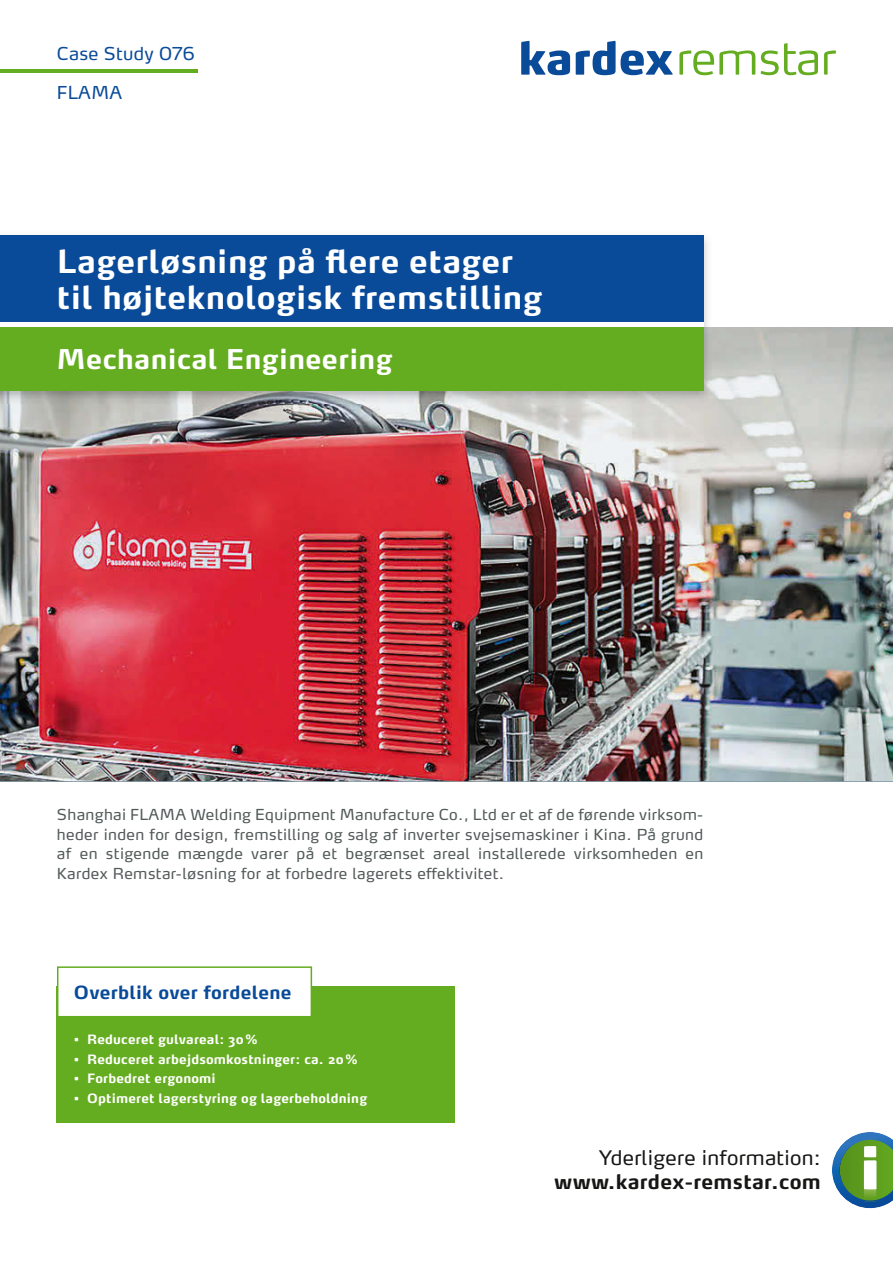
<style>
.page{position:relative;width:893px;height:1263px;background:#fff}
.page>*{position:absolute;margin:0;border:0;box-sizing:border-box;transform-origin:0 0}
.t1{font:700 31.5px/36px "Max Pro";letter-spacing:.015em;color:#fff}
.t2{font:700 27px "Max Pro";letter-spacing:.015em;color:#fff}
.t3{font:19.8px "Max Pro";letter-spacing:.015em;color:#161615}
.t4{font:700 19.8px "Max Pro";letter-spacing:.015em;color:#161615}
.t5{font:700 18px "Max Pro";letter-spacing:.015em;color:#094a99}
.t6{font:17.7px "Max Pro";letter-spacing:.015em;color:#094a99}
.t7{font:15px/19.5px "Max Pro";letter-spacing:.025em;color:#525959;text-align:justify}
.t8{font:700 12.75px "Max Pro";letter-spacing:.015em;color:#fff}
</style>
<div class="page">
<img style="left:0;top:327px;width:893px;height:454px">
<svg style="left:521px;top:41px;width:49px;height:34px"></svg>
<svg style="left:576px;top:41px;width:97px;height:34px"></svg>
<svg style="left:679px;top:50px;width:76px;height:25px"></svg>
<svg style="left:761px;top:43px;width:57px;height:32px"></svg>
<svg style="left:824px;top:50px;width:12px;height:25px"></svg>
<img style="left:0;top:235px;width:712px;height:169px">
<div style="left:0;top:324px;width:703px;height:67px;background:#65ad20"></div>
<div style="left:0;top:235px;width:703px;height:89px;background:#094a99"></div>
<hr style="left:0;top:323px;width:703px;height:4px;background:#fff">
<svg style="left:832px;top:1132px;width:61px;height:77px"></svg>
<div style="left:57px;top:986px;width:398px;height:136px;background:#65ad20"></div>
<div style="left:58px;top:967px;width:253px;height:50px;background:#fff"></div>
<div style="left:57px;top:966px;width:255px;height:51px;border:2px solid #65ad20"></div>
<hr style="left:0;top:69px;width:197px;height:4px;background:#65ad20">
<p class="t6" style="left:57px;top:46px;width:140px">Case Study 076</p>
<p class="t6" style="left:57px;top:85px;width:67px">FLAMA</p>
<h1 class="t1" style="left:57px;top:246px;width:487px">Lagerløsning på flere etager til højteknologisk fremstilling</h1>
<h2 class="t2" style="left:57px;top:348px;width:337px">Mechanical Engineering</h2>
<p class="t7" style="left:57px;top:806px;width:648px">Shanghai FLAMA Welding Equipment Manufacture Co., Ltd er et af de førende virksom&shy;heder inden for design, fremstilling og salg af inverter svejsemaskiner i Kina. På grund af en stigende mængde varer på et begrænset areal installerede virksomheden en Kardex Remstar-løsning for at forbedre lagerets effektivitet.</p>
<p class="t5" style="left:74px;top:985px;width:219px">Overblik over fordelene</p>
<p class="t8" style="left:74px;top:1034px;width:185px">• Reduceret gulvareal: 30 %</p>
<p class="t8" style="left:74px;top:1054px;width:285px">• Reduceret arbejdsomkostninger: ca. 20 %</p>
<p class="t8" style="left:74px;top:1073px;width:143px">• Forbedret ergonomi</p>
<p class="t8" style="left:74px;top:1093px;width:295px">• Optimeret lagerstyring og lagerbeholdning</p>
<h3 class="t3" style="left:599px;top:1150px;width:223px">Yderligere information:</h3>
<h3 class="t4" style="left:554px;top:1173px;width:268px">www.kardex-remstar.com</h3>
</div>
